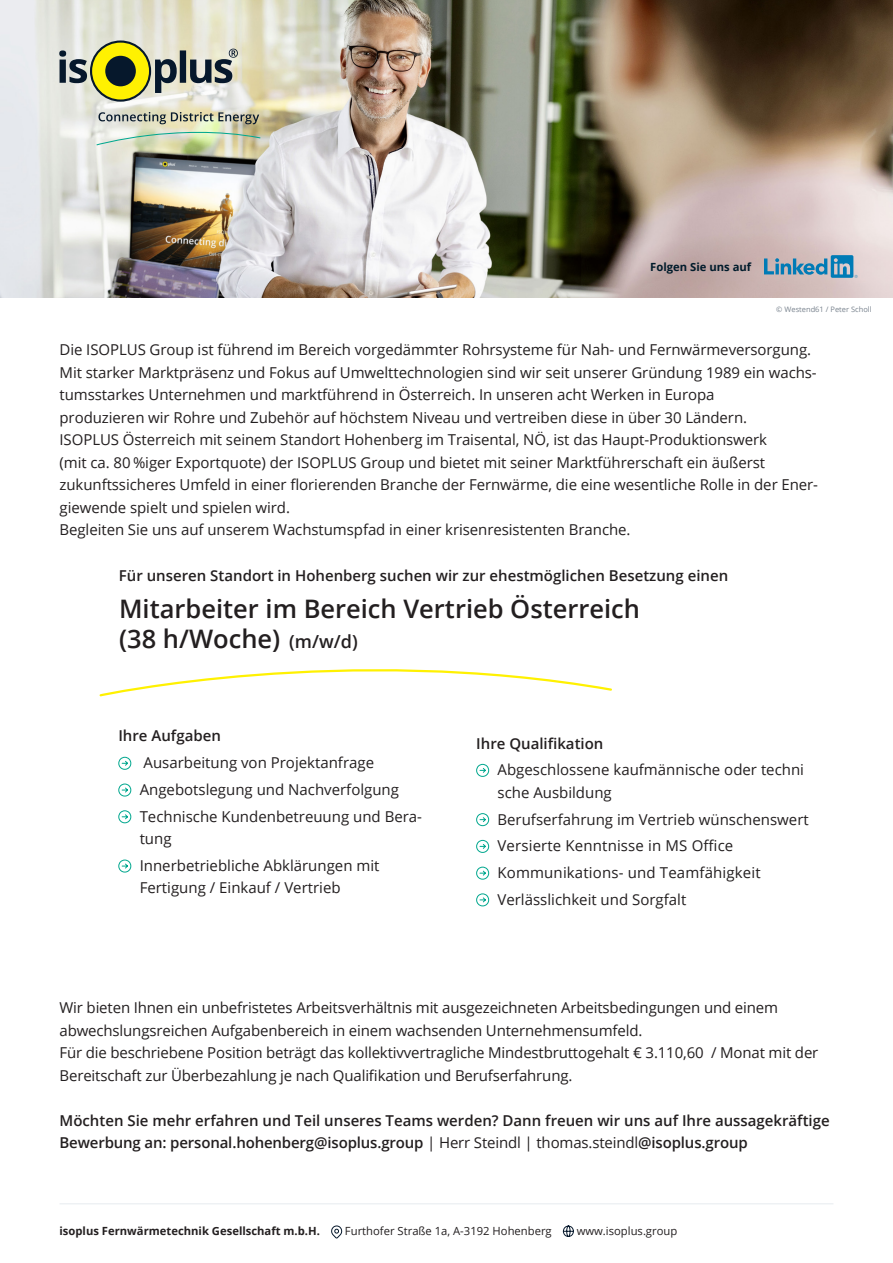
<style>
.page{position:relative;width:893px;height:1263px;background:#fff}
.page>*{position:absolute;margin:0;border:0;box-sizing:border-box;transform-origin:0 0}
.ip_H3_23pt{font:600 25.5px "Open Sans";color:#231f20}
.ip_Copy_10pt{font:15px/22.5px "Open Sans";letter-spacing:-.005em;color:#231f20}
.ip_Copy_10pt_Aufzählung{font:15px/22.5px "Open Sans";color:#231f20}
.ip_Copy_10pt-2{font:600 15px/22.5px "Open Sans";color:#231f20}
.ip_Copy_10pt_Aufzählung-2{font:600 15px "Open Sans";color:#231f20}
.t1{font:11.25px "Open Sans";color:#231f20}
.t2{font:700 11.25px "Open Sans";color:#231f20}
.t3{font:700 11.25px "Open Sans";color:#001b2b}
.t4{font:7.5px "Open Sans";color:#79838e}
.s1{font-size:18px}
.s2{font-weight:400}
</style>
<div class="page">
<hr style="left:60px;top:1203px;width:773px;height:1px;background:#e6ebef">
<svg style="left:331px;top:1225px;width:12px;height:14px"></svg>
<svg style="left:563px;top:1225px;width:11px;height:12px"></svg>
<svg style="left:118px;top:756px;width:14px;height:14px"></svg>
<svg style="left:118px;top:783px;width:14px;height:14px"></svg>
<svg style="left:118px;top:810px;width:14px;height:14px"></svg>
<svg style="left:118px;top:859px;width:14px;height:14px"></svg>
<svg style="left:99px;top:669px;width:513px;height:28px"></svg>
<svg style="left:476px;top:764px;width:13px;height:13px"></svg>
<svg style="left:476px;top:813px;width:13px;height:13px"></svg>
<svg style="left:476px;top:840px;width:13px;height:13px"></svg>
<svg style="left:476px;top:866px;width:13px;height:14px"></svg>
<svg style="left:476px;top:893px;width:13px;height:14px"></svg>
<img style="left:0;top:0;width:893px;height:298px">
<svg style="left:59px;top:49px;width:179px;height:44px"></svg>
<svg style="left:90px;top:40px;width:61px;height:62px"></svg>
<div style="left:92px;top:43px;width:57px;height:56px;background:#fff101;border-radius:50%"></div>
<div style="left:105px;top:56px;width:31px;height:30px;background:#06182c;border-radius:50%"></div>
<img style="left:96px;top:112px;width:164px;height:33px">
<svg style="left:764px;top:255px;width:93px;height:23px"></svg>
<p class="t3" style="left:650px;top:259px;width:102px">Folgen Sie uns auf</p>
<p class="t4" style="left:776px;top:304px;width:97px">© Westend61 / Peter Scholl</p>
<p class="ip_Copy_10pt" style="left:60px;top:338px;width:759px">Die ISOPLUS Group ist führend im Bereich vorgedämmter Rohrsysteme für Nah- und Fernwärmeversorgung.<br>Mit starker Marktpräsenz und Fokus auf Umwelttechnologien sind wir seit unserer Gründung 1989 ein wachs&shy;tumsstarkes Unternehmen und marktführend in Österreich. In unseren acht Werken in Europa</p>
<p class="ip_Copy_10pt" style="left:60px;top:406px;width:689px">produzieren wir Rohre und Zubehör auf höchstem Niveau und vertreiben diese in über 30 Ländern.</p>
<p class="ip_Copy_10pt" style="left:60px;top:428px;width:709px">ISOPLUS Österreich mit seinem Standort Hohenberg im Traisental, NÖ, ist das Haupt-Produktionswerk</p>
<p class="ip_Copy_10pt" style="left:60px;top:451px;width:707px">(mit ca. 80 %iger Exportquote) der ISOPLUS Group und bietet mit seiner Marktführerschaft ein äußerst</p>
<p class="ip_Copy_10pt" style="left:60px;top:473px;width:760px">zukunftssicheres Umfeld in einer florierenden Branche der Fernwärme, die eine wesentliche Rolle in der Ener&shy;giewende spielt und spielen wird.</p>
<p class="ip_Copy_10pt" style="left:60px;top:518px;width:572px">Begleiten Sie uns auf unserem Wachstumspfad in einer krisenresistenten Branche.</p>
<p class="ip_Copy_10pt-2" style="left:119px;top:564px;width:611px">Für unseren Standort in Hohenberg suchen wir zur ehestmöglichen Besetzung einen</p>
<p class="ip_H3_23pt" style="left:119px;top:591px;width:523px">Mitarbeiter im Bereich Vertrieb Österreich</p>
<p class="ip_H3_23pt" style="left:119px;top:621px;width:240px">(38 h/Woche) <span class="s1">(m/w/d)</span></p>
<p class="ip_Copy_10pt_Aufzählung-2" style="left:118px;top:726px;width:104px">Ihre Aufgaben</p>
<p class="ip_Copy_10pt_Aufzählung" style="left:144px;top:751px;width:232px">Ausarbeitung von Projektanfrage</p>
<p class="ip_Copy_10pt_Aufzählung" style="left:140px;top:778px;width:261px">Angebotslegung und Nachverfolgung</p>
<p class="ip_Copy_10pt_Aufzählung" style="left:140px;top:805px;width:284px">Technische Kundenbetreuung und Bera&shy;tung</p>
<p class="ip_Copy_10pt_Aufzählung" style="left:140px;top:854px;width:241px">Innerbetriebliche Abklärungen mit<br>Fertigung / Einkauf / Vertrieb</p>
<p class="ip_Copy_10pt_Aufzählung-2" style="left:476px;top:733px;width:129px">Ihre Qualifikation</p>
<p class="ip_Copy_10pt_Aufzählung" style="left:497px;top:758px;width:308px">Abgeschlossene kaufmännische oder techni sche Ausbildung</p>
<p class="ip_Copy_10pt_Aufzählung" style="left:497px;top:807px;width:313px">Berufserfahrung im Vertrieb wünschenswert</p>
<p class="ip_Copy_10pt_Aufzählung" style="left:497px;top:834px;width:237px">Versierte Kenntnisse in MS Office</p>
<p class="ip_Copy_10pt_Aufzählung" style="left:497px;top:861px;width:265px">Kommunikations- und Teamfähigkeit</p>
<p class="ip_Copy_10pt_Aufzählung" style="left:497px;top:888px;width:190px">Verlässlichkeit und Sorgfalt</p>
<p class="ip_Copy_10pt" style="left:60px;top:996px;width:720px">Wir bieten Ihnen ein unbefristetes Arbeitsverhältnis mit ausgezeichneten Arbeitsbedingungen und einem abwechslungsreichen Aufgabenbereich in einem wachsenden Unternehmensumfeld.</p>
<p class="ip_Copy_10pt" style="left:60px;top:1041px;width:760px">Für die beschriebene Position beträgt das kollektivvertragliche Mindestbruttogehalt € 3.110,60 / Monat mit der<br>Bereitschaft zur Überbezahlung je nach Qualifikation und Berufserfahrung.</p>
<p class="ip_Copy_10pt-2" style="left:60px;top:1109px;width:772px">Möchten Sie mehr erfahren und Teil unseres Teams werden? Dann freuen wir uns auf Ihre aussagekräftige<br>Bewerbung an: personal.hohenberg@isoplus.group <span class="s2">| Herr Steindl | thomas.steindl</span>@isoplus.group</p>
<p class="t2" style="left:60px;top:1223px;width:262px">isoplus Fernwärmetechnik Gesellschaft m.b.H.</p>
<p class="t1" style="left:345px;top:1223px;width:208px">Furthofer Straße 1a, A-3192 Hohenberg</p>
<p class="t1" style="left:577px;top:1223px;width:102px">www.isoplus.group</p>
</div>
